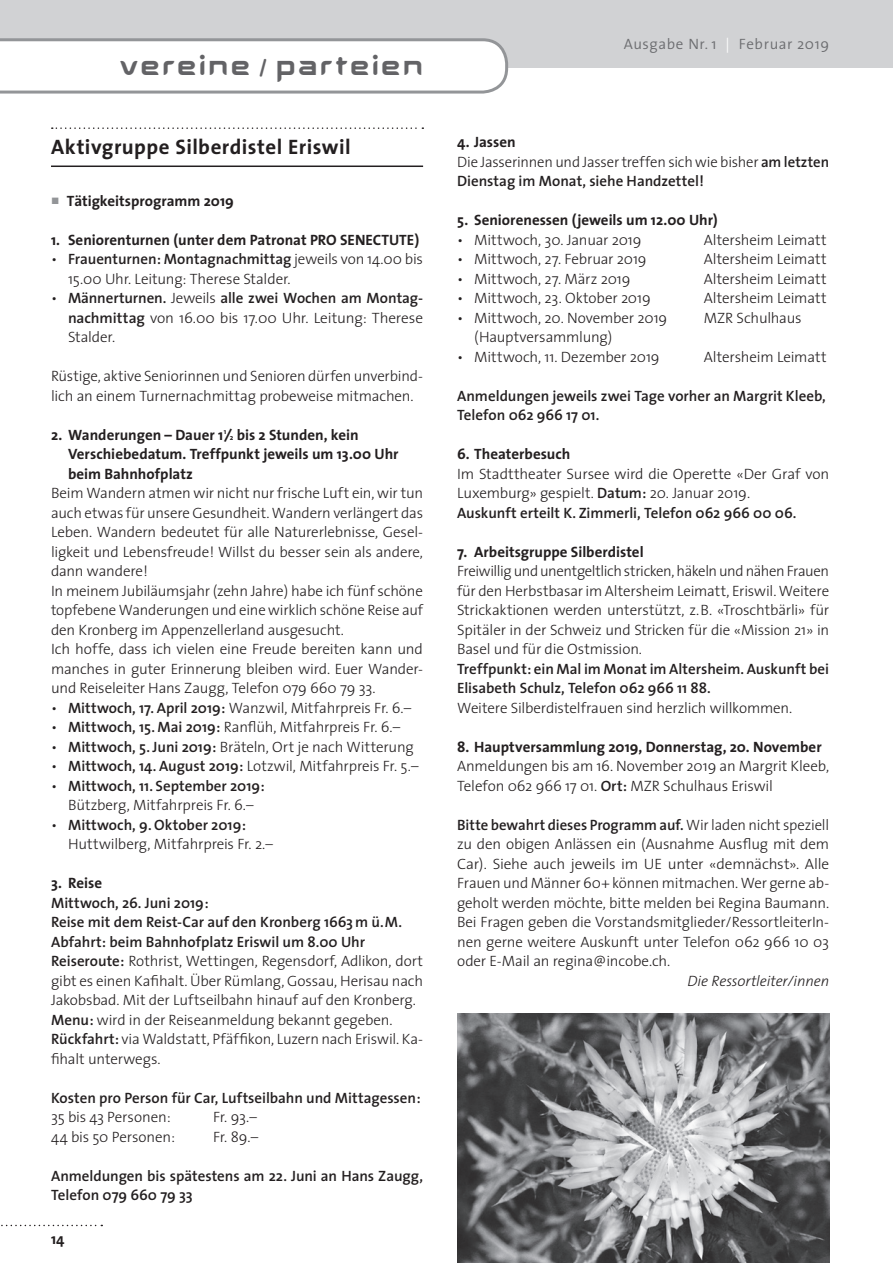
<style>
.page{position:relative;width:893px;height:1263px;background:#fff}
.page>*{position:absolute;margin:0;border:0;box-sizing:border-box;transform-origin:0 0}
.t1{font:30px "Aura";letter-spacing:.075em;color:#636366}
.t2{font:700 21px "The Sans";letter-spacing:.02em;color:#231f20}
.t3{font:300 15px/19.5px "The Sans";letter-spacing:-.01em;color:#231f20}
.t4{font:700 15px/19.5px "The Sans";color:#231f20}
.t5{font:600 15px/19.5px "The Sans";letter-spacing:-.005em;color:#231f20}
.t6{font:300 15px "The Sans";letter-spacing:.04em;color:#6c6d70}
.t7{font:italic 300 15px "The Sans";letter-spacing:-.01em;color:#231f20}
.s1{font-weight:600}
.s2{font-size:7.5px}
.s3{color:#fff}
.s4{font-weight:700}
</style>
<div class="page">
<div style="left:0;top:0;width:893px;height:68px;background:#d1d2d4"></div>
<svg style="left:0;top:38px;width:508px;height:56px"></svg>
<svg style="left:1px;top:1225px;width:101px;height:1px"></svg>
<svg style="left:52px;top:127px;width:371px;height:2px"></svg>
<hr style="left:51px;top:166px;width:372px;height:1px;background:#231f20">
<img style="left:457px;top:1014px;width:372px;height:249px">
<h1 class="t1" style="left:120px;top:54px;width:304px">vereine / parteien</h1>
<h2 class="t2" style="left:51px;top:130px;width:301px">Aktivgruppe Silberdistel Eriswil</h2>
<p class="t4" style="left:67px;top:190px;width:169px">Tätigkeitsprogramm 2019</p>
<p class="t4" style="left:51px;top:229px;width:370px">1. Seniorenturnen (unter dem Patronat PRO SENECTUTE)</p>
<p class="t3" style="left:68px;top:249px;width:357px;text-indent:-17px">• <span class="s1">Frauenturnen: Montagnachmittag</span> jeweils von 14.00 bis<br>15.00 Uhr. Leitung: Therese Stalder.</p>
<p class="t3" style="left:68px;top:288px;width:357px;text-align:justify;text-indent:-17px">• <span class="s1">Männerturnen.</span> Jeweils <span class="s1">alle zwei Wochen am Montag&shy;nachmittag</span> von 16.00 bis 17.00 Uhr. Leitung: Therese Stalder.</p>
<p class="t3" style="left:51px;top:366px;width:374px">Rüstige, aktive Seniorinnen und Senioren dürfen unverbind&shy;lich an einem Turnernachmittag probeweise mitmachen.</p>
<p class="t4" style="left:68px;top:424px;width:332px;text-indent:-17px">2. Wanderungen – Dauer 1<sup>1</sup>⁄<span class="s2">2</span> bis 2 Stunden, kein<br>Verschiebedatum. Treffpunkt jeweils um 13.00 Uhr beim Bahnhofplatz</p>
<p class="t3" style="left:51px;top:483px;width:374px">Beim Wandern atmen wir nicht nur frische Luft ein, wir tun auch etwas für unsere Gesundheit. Wandern verlängert das Leben. Wandern bedeutet für alle Naturerlebnisse, Gesel&shy;ligkeit und Lebensfreude! Willst du besser sein als andere, dann wandere!<br>In meinem Jubiläumsjahr (zehn Jahre) habe ich fünf schöne topfebene Wanderungen und eine wirklich schöne Reise auf den Kronberg im Appenzellerland ausgesucht.<br>Ich hoffe, dass ich vielen eine Freude bereiten kann und manches in guter Erinnerung bleiben wird. Euer Wander&shy;und Reiseleiter Hans Zaugg, Telefon 079 660 79 33.</p>
<p class="t3" style="left:51px;top:697px;width:362px">• <span class="s1">Mittwoch, 17. April 2019:</span> Wanzwil, Mitfahrpreis Fr. 6.–</p>
<p class="t3" style="left:51px;top:717px;width:351px">• <span class="s1">Mittwoch, 15. Mai 2019:</span> Ranflüh, Mitfahrpreis Fr. 6.–</p>
<p class="t3" style="left:51px;top:736px;width:364px">• <span class="s1">Mittwoch, 5. Juni 2019:</span> Bräteln, Ort je nach Witterung</p>
<p class="t3" style="left:51px;top:756px;width:369px">• <span class="s1">Mittwoch, 14. August 2019:</span> Lotzwil, Mitfahrpreis Fr. 5.–</p>
<p class="t3" style="left:51px;top:775px;width:215px;text-align:center">• <span class="s1">Mittwoch, 11. September 2019:<br></span>Bützberg, Mitfahrpreis Fr. 6.–</p>
<p class="t3" style="left:68px;top:814px;width:206px;text-indent:-17px">• <span class="s1">Mittwoch, 9. Oktober 2019:<br></span>Huttwilberg, Mitfahrpreis Fr. 2.–</p>
<p class="t4" style="left:51px;top:873px;width:53px">3. Reise</p>
<p class="t3" style="left:51px;top:892px;width:374px"><span class="s1">Mittwoch, 26. Juni 2019:<br>Reise mit dem Reist-Car auf den Kronberg 1663m ü. M.<br>Abfahrt: beim Bahnhofplatz Eriswil um 8.00 Uhr Reiseroute:</span> Rothrist, Wettingen, Regensdorf, Adlikon, dort gibt es einen Kafihalt. Über Rümlang, Gossau, Herisau nach Jakobsbad. Mit der Luftseilbahn hinauf auf den Kronberg.<br><span class="s1">Menu:</span> wird in der Reiseanmeldung bekannt gegeben.<br><span class="s1">Rückfahrt:</span> via Waldstatt, Pfäffikon, Luzern nach Eriswil. Ka&shy;fihalt unterwegs.</p>
<p class="t5" style="left:51px;top:1087px;width:371px">Kosten pro Person für Car, Luftseilbahn und Mittagessen:</p>
<p class="t3" style="left:51px;top:1107px;width:121px">35 bis 43 Personen:</p>
<p class="t3" style="left:213px;top:1107px;width:45px">Fr. 93.–</p>
<p class="t3" style="left:51px;top:1126px;width:126px">44 bis 50 Personen:</p>
<p class="t3" style="left:213px;top:1126px;width:47px">Fr. 89.–</p>
<p class="t5" style="left:51px;top:1165px;width:374px">Anmeldungen bis spätestens am 22. Juni an Hans Zaugg,<br>Telefon 079 660 79 33</p>
<p class="t4" style="left:51px;top:1229px;width:15px">14</p>
<p class="t6" style="left:624px;top:32px;width:207px">Ausgabe Nr. 1 <span class="s3">|</span> Februar 2019</p>
<p class="t3" style="left:457px;top:132px;width:374px"><span class="s4">4. Jassen<br></span>Die Jasserinnen und Jasser treffen sich wie bisher <span class="s1">am letzten<br>Dienstag im Monat, siehe Handzettel!</span></p>
<p class="t4" style="left:457px;top:210px;width:262px">5. Seniorenessen (jeweils um 12.00 Uhr)</p>
<p class="t3" style="left:457px;top:229px;width:186px">• Mittwoch, 30. Januar 2019</p>
<p class="t3" style="left:704px;top:229px;width:124px">Altersheim Leimatt</p>
<p class="t3" style="left:457px;top:249px;width:191px">• Mittwoch, 27. Februar 2019</p>
<p class="t3" style="left:704px;top:249px;width:124px">Altersheim Leimatt</p>
<p class="t3" style="left:457px;top:268px;width:175px">• Mittwoch, 27. März 2019</p>
<p class="t3" style="left:704px;top:268px;width:124px">Altersheim Leimatt</p>
<p class="t3" style="left:457px;top:288px;width:195px">• Mittwoch, 23. Oktober 2019</p>
<p class="t3" style="left:704px;top:288px;width:124px">Altersheim Leimatt</p>
<p class="t3" style="left:457px;top:307px;width:212px">• Mittwoch, 20. November 2019</p>
<p class="t3" style="left:704px;top:307px;width:99px">MZR Schulhaus</p>
<p class="t3" style="left:474px;top:327px;width:140px">(Hauptversammlung)</p>
<p class="t3" style="left:457px;top:346px;width:204px">• Mittwoch, 11. Dezember 2019</p>
<p class="t3" style="left:704px;top:346px;width:124px">Altersheim Leimatt</p>
<p class="t5" style="left:457px;top:385px;width:370px">Anmeldungen jeweils zwei Tage vorher an Margrit Kleeb,<br>Telefon 062 966 17 01.</p>
<p class="t4" style="left:457px;top:444px;width:115px">6. Theaterbesuch</p>
<p class="t3" style="left:457px;top:463px;width:374px">Im Stadttheater Sursee wird die Operette «Der Graf von<br>Luxemburg» gespielt. <span class="s1">Datum:</span> 20. Januar 2019.<br><span class="s1">Auskunft erteilt K. Zimmerli, Telefon 062 966 00 06.</span></p>
<p class="t4" style="left:457px;top:541px;width:188px">7. Arbeitsgruppe Silberdistel</p>
<p class="t3" style="left:457px;top:561px;width:374px;text-align:justify">Freiwillig und unentgeltlich stricken, häkeln und nähen -Frauen für den Herbstbasar im Altersheim Leimatt, Eriswil. -Weitere Strickaktionen werden unterstützt, z. B. «Troschtbärli» für Spitäler in der Schweiz und Stricken für die «Mission 21» in Basel und für die Ostmission.</p>
<p class="t5" style="left:457px;top:658px;width:374px">Treffpunkt: ein Mal im Monat im Altersheim. Auskunft bei<br>Elisabeth Schulz, Telefon 062 966 11 88.</p>
<p class="t3" style="left:457px;top:697px;width:337px">Weitere Silberdistelfrauen sind herzlich willkommen.</p>
<p class="t4" style="left:457px;top:736px;width:366px">8. Hauptversammlung 2019, Donnerstag, 20. November</p>
<p class="t3" style="left:457px;top:756px;width:374px">Anmeldungen bis am 16. November 2019 an Margrit Kleeb,<br>Telefon 062 966 17 01. <span class="s1">Ort:</span> MZR Schulhaus Eriswil</p>
<p class="t3" style="left:457px;top:814px;width:374px;text-align:justify"><span class="s1">Bitte bewahrt dieses Programm auf.</span> Wir laden nicht -speziell zu den obigen Anlässen ein (Ausnahme Ausflug mit dem Car). Siehe auch jeweils im UE unter «demnächst». Alle Frauen und Männer 60+ können mitmachen. Wer gerne ab&shy;geholt werden möchte, bitte melden bei Regina Baumann.<br>Bei Fragen geben die Vorstandsmitglieder/RessortleiterIn&shy;nen gerne weitere Auskunft unter Telefon 062 966 10 03 oder E-Mail an regina@incobe.ch.</p>
<p class="t7" style="left:688px;top:968px;width:143px">Die Ressortleiter/innen</p>
</div>
